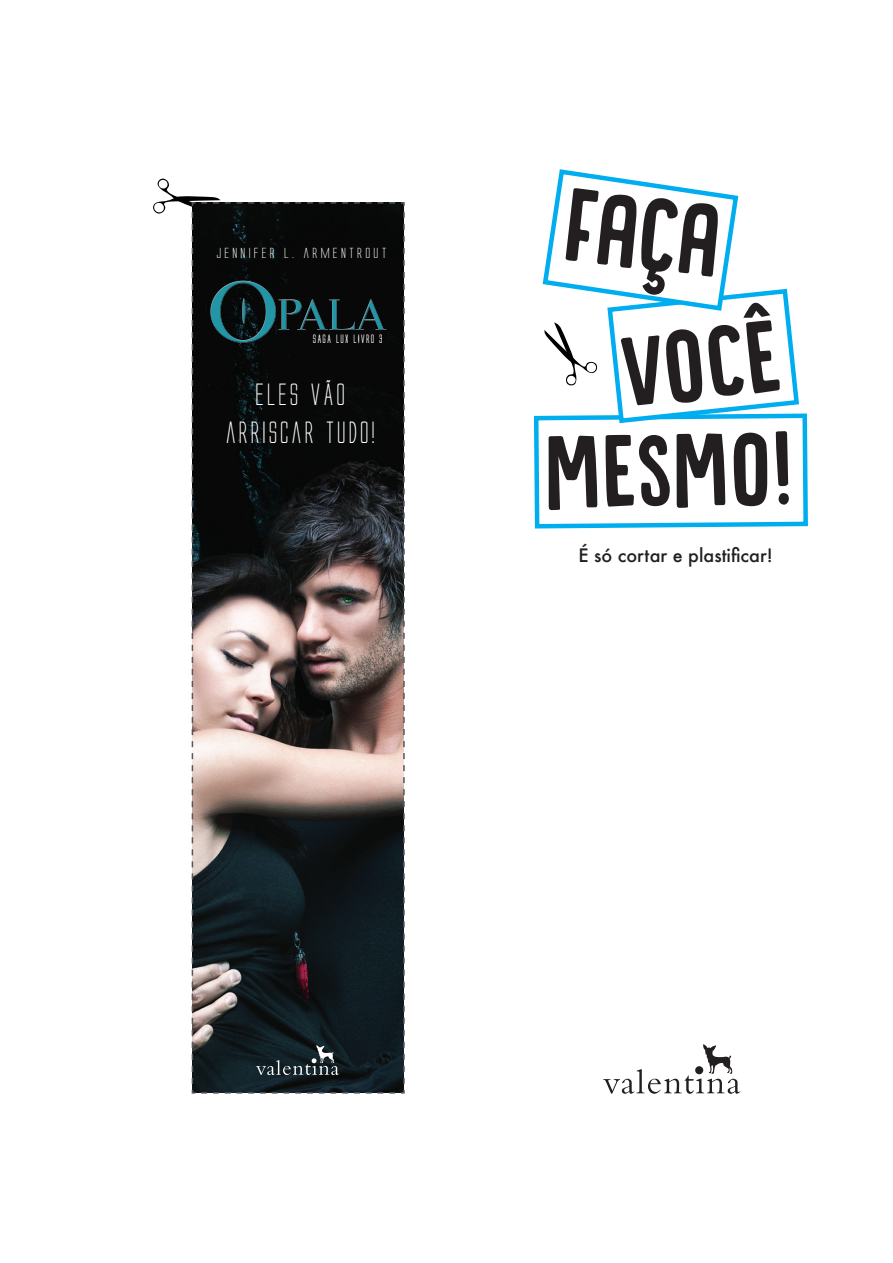
<style>
.page{position:relative;width:893px;height:1263px;background:#fff}
.page>*{position:absolute;margin:0;border:0;box-sizing:border-box;transform-origin:0 0}
.t1{font:28.5px/37.5px "Alien League II";letter-spacing:.07em;color:#fff;text-align:center}
.t2{font:500 18px "Futura";color:#231f20}
.t3{font:13.5px "Alien League Expanded";letter-spacing:.06em;color:#fff}
.t4{font:700 11.25px "Alien League";letter-spacing:-.02em;color:#fff}
</style>
<div class="page">
<svg style="left:533px;top:169px;width:275px;height:360px"></svg>
<svg style="left:603px;top:1044px;width:137px;height:50px"></svg>
<svg style="left:191px;top:202px;width:214px;height:892px;background:#3a3938"></svg>
<p class="t3" style="left:216px;top:246px;width:174px">JENNIFER L. ARMENTROUT</p>
<p class="t4" style="left:312px;top:333px;width:73px">SAGA LUX LIVRO 3</p>
<h1 class="t1" style="left:225px;top:376px;width:152px">ELES VÃO<br>ARRISCAR TUDO!</h1>
<p class="t2" style="left:578px;top:542px;width:196px">É só cortar e plastificar!</p>
</div>
